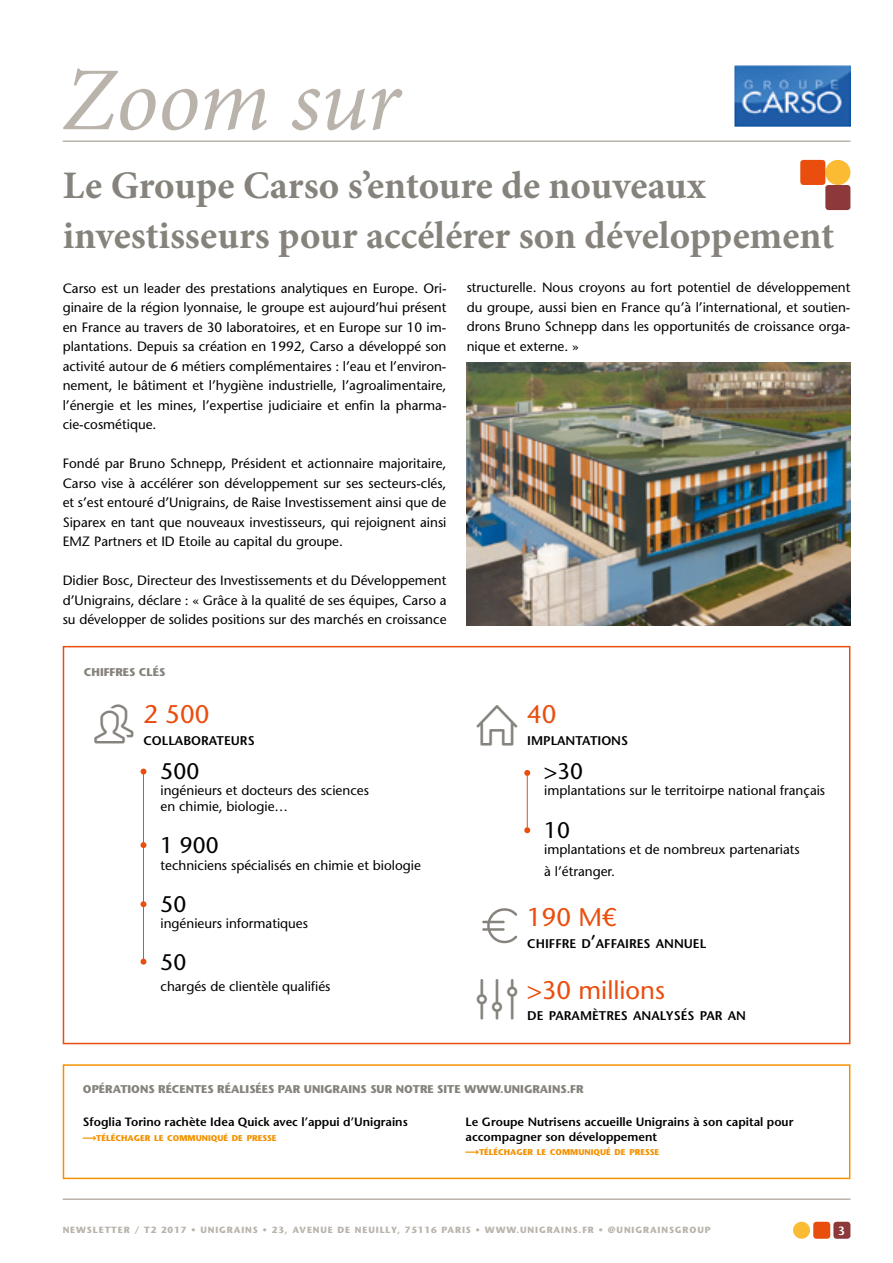
<style>
.page{position:relative;width:893px;height:1263px;background:#fff}
.page>*{position:absolute;margin:0;border:0;box-sizing:border-box;transform-origin:0 0}
.t1{font:italic 90px "Minion Pro";letter-spacing:-.01em;color:#b9b3ab}
.t2{font:700 39px/49.5px "Minion Pro";color:#86837d}
.t3{font:500 25.5px "Stone Sans Std";color:#e94e0f}
.t4{font:500 22.5px "Stone Sans Std";color:#000}
.t5{font:500 13.5px/19.5px "Stone Sans Std";color:#000;text-align:justify}
.t6{font:600 12.6px "Stone Sans Std";color:#000}
.t7{font:600 12px/14.4px "Stone Sans Std";color:#000}
.t8{font:600 12px "Stone Sans Std";color:#fff}
.t9{font:700 11.25px "Stone Sans Std";color:#86837d}
.t10{font:700 9px "Stone Sans Std";letter-spacing:.1em;color:#b9b3ab}
.t11{font:700 8.4px "Stone Sans Std";color:#f39200}
.s1{font-size:18px}
.s2{font-size:12px}
</style>
<div class="page">
<div style="left:793px;top:1222px;width:17px;height:17px;background:#fbbc33;border-radius:50%"></div>
<div style="left:813px;top:1222px;width:17px;height:17px;background:#e94e0f;border-radius:3px"></div>
<div style="left:833px;top:1222px;width:17px;height:17px;background:#8d393a;border-radius:3px"></div>
<hr style="left:63px;top:140px;width:787px;height:2px;background:#b9b3ab">
<div style="left:825px;top:160px;width:25px;height:25px;background:#fbbc33;border-radius:50%"></div>
<div style="left:800px;top:160px;width:25px;height:25px;background:#e94e0f;border-radius:3px"></div>
<div style="left:825px;top:185px;width:25px;height:25px;background:#8d393a;border-radius:3px"></div>
<img style="left:735px;top:65px;width:115px;height:61px">
<img style="left:467px;top:362px;width:383px;height:263px">
<div style="left:63px;top:646px;width:787px;height:398px;border:2px solid #e94e0f"></div>
<hr style="left:143px;top:772px;width:1px;height:192px;background:#e94e0f">
<hr style="left:527px;top:776px;width:1px;height:56px;background:#e94e0f">
<svg style="left:141px;top:768px;width:5px;height:6px"></svg>
<svg style="left:524px;top:770px;width:6px;height:6px"></svg>
<svg style="left:141px;top:842px;width:5px;height:6px"></svg>
<svg style="left:524px;top:827px;width:6px;height:6px"></svg>
<svg style="left:141px;top:901px;width:5px;height:6px"></svg>
<svg style="left:141px;top:959px;width:5px;height:6px"></svg>
<div style="left:63px;top:1064px;width:787px;height:115px;border:2px solid #f39200"></div>
<svg style="left:482px;top:908px;width:35px;height:35px"></svg>
<hr style="left:63px;top:1198px;width:787px;height:2px;background:#b9b3ab">
<h1 class="t1" style="left:63px;top:39px;width:339px">Zoom sur</h1>
<h2 class="t2" style="left:63px;top:161px;width:773px">Le Groupe Carso s’entoure de nouveaux investisseurs pour accélérer son développement</h2>
<p class="t5" style="left:63px;top:278px;width:385px">Carso est un leader des prestations analytiques en Europe. Ori&shy;ginaire de la région lyonnaise, le groupe est aujourd’hui présent en France au travers de 30 laboratoires, et en Europe sur 10 im&shy;plantations. Depuis sa création en 1992, Carso a développé son activité autour de 6 métiers complémentaires : l’eau et l’environ&shy;nement, le bâtiment et l’hygiène industrielle, l’agroalimentaire, l’énergie et les mines, l’expertise judiciaire et enfin la pharma&shy;cie-cosmétique.</p>
<p class="t5" style="left:63px;top:454px;width:385px">Fondé par Bruno Schnepp, Président et actionnaire majoritaire, Carso vise à accélérer son développement sur ses secteurs-clés, et s’est entouré d’Unigrains, de Raise Investissement ainsi que de Siparex en tant que nouveaux investisseurs, qui rejoignent ainsi EMZ Partners et ID Etoile au capital du groupe.</p>
<p class="t5" style="left:63px;top:571px;width:385px">Didier Bosc, Directeur des Investissements et du Développement d’Unigrains, déclare : « Grâce à la qualité de ses équipes, Carso a su développer de solides positions sur des marchés en croissance</p>
<p class="t5" style="left:467px;top:278px;width:385px">structurelle. Nous croyons au fort potentiel de développement du groupe, aussi bien en France qu’à l’international, et soutien&shy;drons Bruno Schnepp dans les opportunités de croissance orga&shy;nique et externe. »</p>
<p class="t9" style="left:84px;top:666px;width:83px">CHIFFRES CLÉS</p>
<h3 class="t3" style="left:143px;top:699px;width:67px">2 500</h3>
<p class="t6" style="left:143px;top:733px;width:113px">COLLABORATEURS</p>
<h3 class="t4" style="left:160px;top:757px;width:40px">500</h3>
<p class="t5" style="left:160px;top:782px;width:210px;line-height:16.2px">ingénieurs et docteurs des sciences en chimie, biologie…</p>
<h3 class="t4" style="left:160px;top:832px;width:60px">1 900</h3>
<p class="t5" style="left:160px;top:855px;width:262px">techniciens spécialisés en chimie et biologie</p>
<h3 class="t4" style="left:160px;top:891px;width:27px">50</h3>
<p class="t5" style="left:160px;top:914px;width:149px">ingénieurs informatiques</p>
<h3 class="t4" style="left:160px;top:949px;width:27px">50</h3>
<p class="t5" style="left:160px;top:977px;width:171px">chargés de clientèle qualifiés</p>
<h3 class="t3" style="left:527px;top:699px;width:31px">40</h3>
<p class="t6" style="left:527px;top:733px;width:102px">IMPLANTATIONS</p>
<h3 class="t4" style="left:544px;top:757px;width:40px">&gt;30</h3>
<p class="t5" style="left:544px;top:780px;width:282px">implantations sur le territoirpe national français</p>
<h3 class="t4" style="left:544px;top:816px;width:27px">10</h3>
<p class="t5" style="left:544px;top:838px;width:257px;line-height:21.6px">implantations et de nombreux partenariats à l’étranger.</p>
<h3 class="t3" style="left:527px;top:902px;width:91px">190 M€</h3>
<p class="t6" style="left:527px;top:936px;width:181px">CHIFFRE D<span class="s1">’</span>AFFAIRES ANNUEL</p>
<h3 class="t3" style="left:527px;top:975px;width:139px">&gt;30 millions</h3>
<p class="t6" style="left:527px;top:1008px;width:220px">DE PARAMÈTRES ANALYSÉS PAR AN</p>
<p class="t9" style="left:83px;top:1083px;width:502px">OPÉRATIONS RÉCENTES RÉALISÉES PAR UNIGRAINS SUR NOTRE SITE WWW.UNIGRAINS.FR</p>
<p class="t7" style="left:83px;top:1115px;width:326px">Sfoglia Torino rachète Idea Quick avec l’appui d’Unigrains</p>
<p class="t11" style="left:83px;top:1133px;width:195px"><span class="s2">—›</span>TÉLÉCHAGER LE COMMUNIQUÉ DE PRESSE</p>
<p class="t7" style="left:466px;top:1115px;width:329px">Le Groupe Nutrisens accueille Unigrains à son capital pour accompagner son développement</p>
<p class="t11" style="left:466px;top:1147px;width:195px"><span class="s2">—›</span>TÉLÉCHAGER LE COMMUNIQUÉ DE PRESSE</p>
<p class="t10" style="left:63px;top:1225px;width:649px">NEWSLETTER / T2 2017 • UNIGRAINS • 23, AVENUE DE NEUILLY, 75116 PARIS • WWW.UNIGRAINS.FR • @UNIGRAINSGROUP</p>
<p class="t8" style="left:838px;top:1223px;width:8px">3</p>
</div>
